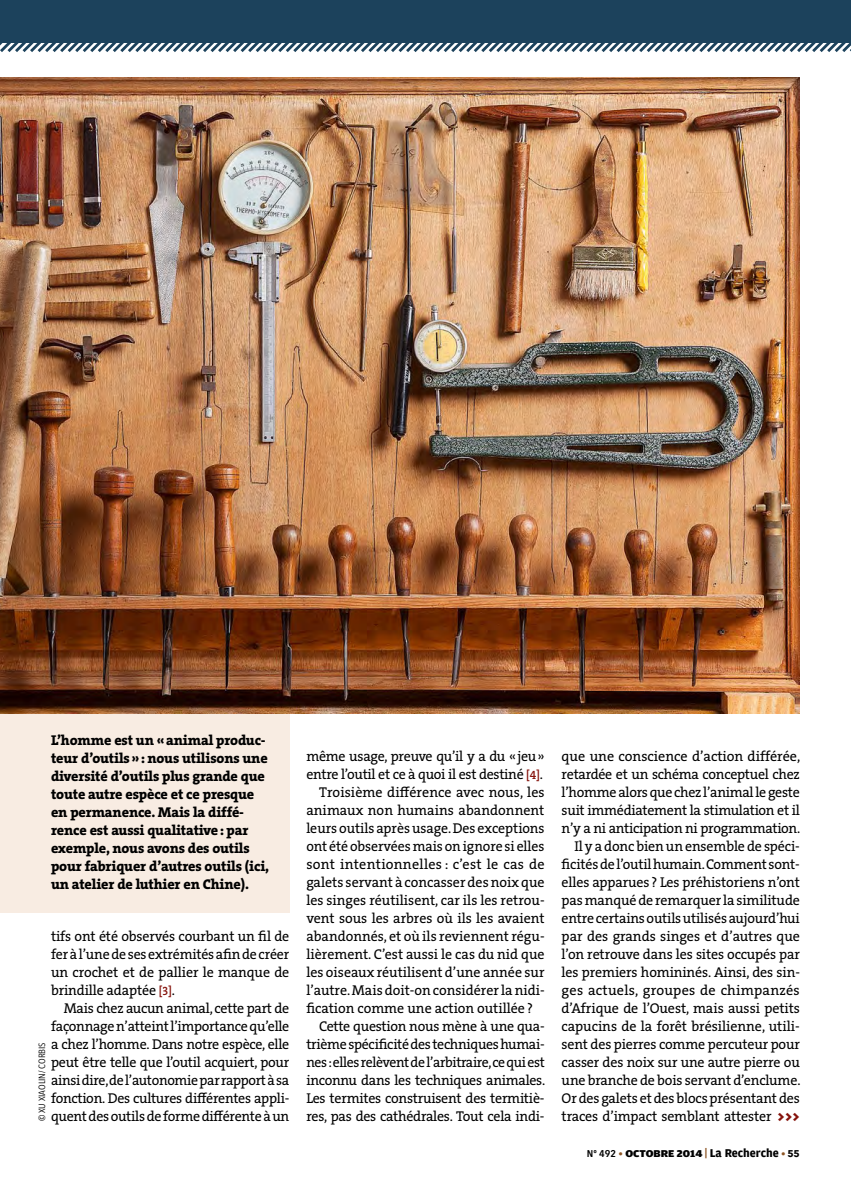
<style>
.page{position:relative;width:851px;height:1191px;background:#fff}
.page>*{position:absolute;margin:0;border:0;box-sizing:border-box;transform-origin:0 0}
.t1{font:14.25px/18px "The Serif HP5 Plain";letter-spacing:-.01em;color:#000;text-align:right}
.t2{font:14.25px/18px "The Serif HP8 Ex Bld";letter-spacing:-.01em;color:#000}
.t3{font:14.25px "The Serif HP5 Plain";letter-spacing:-.01em;color:#000;scale:.96 1}
.t4{font:14.25px "The Serif HP5 Plain";letter-spacing:.02em;color:#000}
.t5{font:900 10.5px "Amplitude Wide";color:#000}
.t6{font:condensed 9px "Avenir Next LT Pro";color:#000;scale:1.1 1}
.s1{font-family:"The Serif HP6 Se Bld";font-size:12px;color:#85120b}
.s2{font-family:"The Serif HP9 Blk";font-size:13.5px;color:#85120b}
.s3{font-family:"Avenir Next LT Pro";font-weight:600;font-stretch:condensed;font-size:9.75px}
.s4{font-family:"Avenir Next LT Pro";font-weight:600;font-stretch:condensed;font-size:9px;color:#8d5524}
.s5{font-family:"Amplitude";font-weight:700;font-size:12.6px;color:#8d5524}
.s6{font-family:"Amplitude";font-weight:700;font-size:12px}
.s7{font-family:"Avenir Next LT Pro";font-weight:700;font-size:9.75px}
</style>
<div class="page">
<div style="left:0;top:695px;width:289px;height:218px;background:#f8ece2"></div>
<svg style="left:0;top:43px;width:850px;height:9px"></svg>
<div style="left:0;top:0;width:850px;height:43px;background:#1c425c"></div>
<img style="left:0;top:78px;width:799px;height:635px">
<p class="t2" style="left:51px;top:731px;width:220px">L’homme est un «animal produc&shy;teur d’outils»: nous utilisons une diversité d’outils plus grande que toute autre espèce et ce presque en permanence. Mais la diffé&shy;rence est aussi qualitative: par exemple, nous avons des outils pour fabriquer d’autres outils (ici, un atelier de luthier en Chine).</p>
<p class="t1" style="left:51px;top:927px;width:240px">tifs ont été observés courbant un fil de</p>
<p class="t1" style="left:51px;top:945px;width:240px">fer à l’une de ses extrémités afin de créer</p>
<p class="t1" style="left:51px;top:963px;width:240px">un crochet et de pallier le manque de</p>
<p class="t1" style="left:51px;top:981px;width:125px">brindille adaptée <span class="s1">[3]</span>.</p>
<p class="t1" style="left:64px;top:999px;width:227px">Mais chez aucun animal, cette part de</p>
<p class="t1" style="left:51px;top:1017px;width:240px">façonnage n’atteint l’importance qu’elle</p>
<p class="t1" style="left:51px;top:1035px;width:240px">a chez l’homme. Dans notre espèce, elle</p>
<p class="t1" style="left:51px;top:1053px;width:240px">peut être telle que l’outil acquiert, pour</p>
<p class="t1" style="left:51px;top:1071px;width:240px">ainsi dire, de l’autonomie par rapport à sa</p>
<p class="t1" style="left:51px;top:1089px;width:240px">fonction. Des cultures différentes appli-</p>
<p class="t1" style="left:51px;top:1107px;width:240px">quent des outils de forme différente à un</p>
<p class="t6" style="left:36px;top:1121px;width:73px;rotate:-90deg">© XU XIAOLIN/ CORBIS</p>
<p class="t1" style="left:306px;top:747px;width:240px">même usage, preuve qu’il y a du «jeu»</p>
<p class="t1" style="left:306px;top:765px;width:238px">entre l’outil et ce à quoi il est destiné <span class="s1">[4]</span>.</p>
<p class="t1" style="left:319px;top:783px;width:227px">Troisième différence avec nous, les</p>
<p class="t1" style="left:306px;top:801px;width:239px">animaux non humains abandonnent</p>
<p class="t1" style="left:306px;top:819px;width:240px">leurs outils après usage. Des exceptions</p>
<p class="t1" style="left:306px;top:837px;width:240px">ont été observées mais on ignore si elles</p>
<p class="t4" style="left:306px;top:855px;width:240px">sont intentionnelles : c’est le cas de</p>
<p class="t1" style="left:306px;top:873px;width:240px">galets servant à concasser des noix que</p>
<p class="t1" style="left:306px;top:891px;width:240px">les singes réutilisent, car ils les retrou-</p>
<p class="t1" style="left:306px;top:909px;width:240px">vent sous les arbres où ils les avaient</p>
<p class="t1" style="left:306px;top:927px;width:240px">abandonnés, et où ils reviennent régu-</p>
<p class="t1" style="left:306px;top:945px;width:240px">lièrement. C’est aussi le cas du nid que</p>
<p class="t1" style="left:306px;top:963px;width:240px">les oiseaux réutilisent d’une année sur</p>
<p class="t1" style="left:306px;top:981px;width:240px">l’autre. Mais doit-on considérer la nidi-</p>
<p class="t1" style="left:306px;top:999px;width:228px">fication comme une action outillée?</p>
<p class="t1" style="left:319px;top:1017px;width:227px">Cette question nous mène à une qua-</p>
<p class="t1" style="left:306px;top:1035px;width:240px">trième spécificité des techniques humai-</p>
<p class="t3" style="left:306px;top:1053px;width:250px">nes: elles relèvent de l’arbitraire, ce qui est</p>
<p class="t1" style="left:306px;top:1071px;width:240px">inconnu dans les techniques animales.</p>
<p class="t1" style="left:306px;top:1089px;width:239px">Les termites construisent des termitiè-</p>
<p class="t1" style="left:306px;top:1107px;width:239px">res, pas des cathédrales. Tout cela indi-</p>
<p class="t1" style="left:561px;top:747px;width:240px">que une conscience d’action différée, retardée et un schéma conceptuel chez l’homme alors que chez l’animal le geste suit immédiatement la stimulation et il n’y a ni anticipation ni programmation.<br>Il y a donc bien un ensemble de spéci&shy;ficités de l’outil humain. Comment sont&shy;elles apparues? Les préhistoriens n’ont pas manqué de remarquer la similitude entre certains outils utilisés aujourd’hui par des grands singes et d’autres que l’on retrouve dans les sites occupés par les premiers homininés. Ainsi, des sin&shy;ges actuels, groupes de chimpanzés d’Afrique de l’Ouest, mais aussi petits capucins de la forêt brésilienne, utili&shy;sent des pierres comme percuteur pour casser des noix sur une autre pierre ou une branche de bois servant d’enclume.<br>Or des galets et des blocs présentant des traces d’impact semblant attester <span class="s2">&gt;&gt;&gt;</span></p>
<p class="t5" style="left:587px;top:1147px;width:214px"><span class="s3">nº 492</span> <span class="s4">•</span> OCTOBRE 2014 <span class="s5">|</span> <span class="s6">La Recherche</span> <span class="s4">•</span> <span class="s7">55</span></p>
</div>
